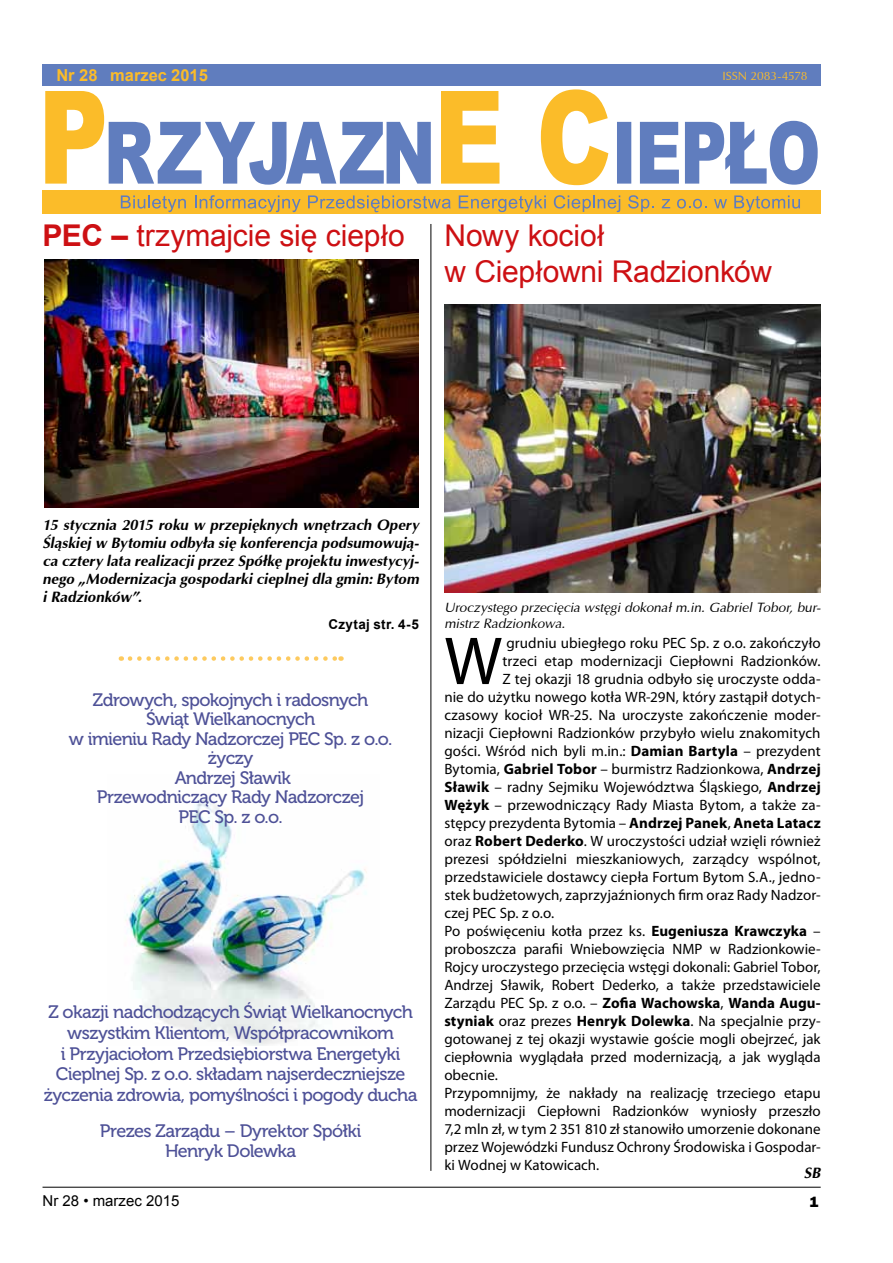
<style>
.page{position:relative;width:893px;height:1263px;background:#fff}
.page>*{position:absolute;margin:0;border:0;box-sizing:border-box;transform-origin:0 0}
.t1{font:68.4px "Myriad Pro";color:#000}
.t2{font:30px/36px "Arial";letter-spacing:-.005em;color:#cd1013}
.t3{font:18px/19.5px "Museo 500";letter-spacing:-.035em;color:#4e5197;text-align:center}
.t4{font:700 16.5px "Arial";color:#fbbc29}
.t5{font:15px "Myriad Pro";letter-spacing:.005em;color:#000}
.t6{font:italic 700 15px/18px "Ottawa";letter-spacing:.005em;color:#000;text-align:justify}
.t7{font:700 15px "Myriad Pro";letter-spacing:.005em;color:#000}
.t8{font:15px "Arial";color:#000}
.t9{font:800 15px "Frankfurt Gothic";color:#000}
.t10{font:italic 13.5px/16.2px "Ottawa";letter-spacing:-.005em;color:#000}
.t11{font:700 13.5px "Arial";letter-spacing:.02em;color:#000}
.t12{font:12px "Ottawa";letter-spacing:-.01em;color:#fbbc29}
.s1{font-weight:700}
.s2{font-weight:400}
</style>
<div class="page">
<hr style="left:43px;top:1187px;width:778px;height:1px;background:#000">
<svg style="left:617px;top:121px;width:201px;height:64px"></svg>
<svg style="left:441px;top:89px;width:167px;height:96px"></svg>
<svg style="left:45px;top:91px;width:386px;height:94px"></svg>
<div style="left:43px;top:64px;width:778px;height:22px;background:#607dbe"></div>
<div style="left:43px;top:191px;width:778px;height:23px;background:#fbbc29"></div>
<svg style="left:121px;top:195px;width:65px;height:17px"></svg>
<svg style="left:195px;top:195px;width:106px;height:17px"></svg>
<svg style="left:308px;top:195px;width:143px;height:17px"></svg>
<svg style="left:459px;top:195px;width:87px;height:17px"></svg>
<svg style="left:554px;top:195px;width:66px;height:17px"></svg>
<svg style="left:628px;top:195px;width:26px;height:17px"></svg>
<svg style="left:662px;top:199px;width:8px;height:9px"></svg>
<svg style="left:677px;top:199px;width:29px;height:10px"></svg>
<svg style="left:714px;top:199px;width:13px;height:9px"></svg>
<svg style="left:734px;top:195px;width:66px;height:17px"></svg>
<img style="left:125px;top:798px;width:242px;height:247px">
<img style="left:444px;top:304px;width:377px;height:288px">
<img style="left:44px;top:259px;width:375px;height:248px">
<svg style="left:130px;top:656px;width:212px;height:5px"></svg>
<hr style="left:431px;top:224px;width:1px;height:947px;background:#000">
<p class="t4" style="left:56px;top:64px;width:153px">Nr 28 marzec 2015</p>
<p class="t12" style="left:722px;top:68px;width:87px">ISSN 2083-4578</p>
<h2 class="t2" style="left:43px;top:218px;width:364px"><span class="s1">PEC –</span> trzymajcie się ciepło</h2>
<h2 class="t2" style="left:444px;top:218px;width:329px">Nowy kocioł<br>w Ciepłowni Radzionków</h2>
<p class="t6" style="left:43px;top:515px;width:378px">15 stycznia 2015 roku w przepięknych wnętrzach Opery Śląskiej w Bytomiu odbyła się konferencja podsumowują&shy;ca cztery lata realizacji przez Spółkę projektu inwestycyj&shy;nego „Modernizacja gospodarki cieplnej dla gmin: Bytom i Radzionków”.</p>
<p class="t11" style="left:329px;top:616px;width:92px">Czytaj str. 4-5</p>
<p class="t3" style="left:69px;top:690px;width:325px">Zdrowych, spokojnych i radosnych<br>Świąt Wielkanocnych<br>w imieniu Rady Nadzorczej PEC Sp. z o.o. życzy<br>Andrzej Sławik<br>Przewodniczący Rady Nadzorczej<br>PEC Sp. z o.o.</p>
<p class="t3" style="left:44px;top:1002px;width:375px;line-height:20.7px">Z okazji nadchodzących Świąt Wielkanocnych wszystkim Klientom, Współpracownikom<br>i Przyjaciołom Przedsiębiorstwa Energetyki Cieplnej Sp. z o.o. składam najserdeczniejsze życzenia zdrowia, pomyślności i pogody ducha</p>
<p class="t3" style="left:100px;top:1120px;width:263px;line-height:20.7px">Prezes Zarządu – Dyrektor Spółki<br>Henryk Dolewka</p>
<p class="t10" style="left:444px;top:599px;width:378px">Uroczystego przecięcia wstęgi dokonał m.in. Gabriel Tobor, bur&shy;mistrz Radzionkowa.</p>
<h1 class="t1" style="left:444px;top:619px;width:59px">W</h1>
<p class="t5" style="left:506px;top:634px;width:316px">grudniu ubiegłego roku PEC Sp. z o.o. zakończyło</p>
<p class="t5" style="left:503px;top:652px;width:320px">trzeci etap modernizacji Ciepłowni Radzionków.</p>
<p class="t5" style="left:503px;top:670px;width:320px">Z tej okazji 18 grudnia odbyło się uroczyste odda-</p>
<p class="t5" style="left:444px;top:688px;width:378px">nie do użytku nowego kotła WR-29N, który zastąpił dotych-</p>
<p class="t5" style="left:444px;top:706px;width:378px">czasowy kocioł WR-25. Na uroczyste zakończenie moder-</p>
<p class="t5" style="left:444px;top:724px;width:378px">nizacji Ciepłowni Radzionków przybyło wielu znakomitych</p>
<p class="t5" style="left:444px;top:742px;width:378px">gości. Wśród nich byli m.in.: <span class="s1">Damian Bartyla</span> – prezydent</p>
<p class="t5" style="left:444px;top:760px;width:378px">Bytomia, <span class="s1">Gabriel Tobor</span> – burmistrz Radzionkowa, <span class="s1">Andrzej</span></p>
<p class="t5" style="left:444px;top:778px;width:378px"><span class="s1">Sławik</span> – radny Sejmiku Województwa Śląskiego, <span class="s1">Andrzej</span></p>
<p class="t5" style="left:444px;top:796px;width:378px"><span class="s1">Wężyk</span> – przewodniczący Rady Miasta Bytom, a także za-</p>
<p class="t5" style="left:444px;top:814px;width:378px">stępcy prezydenta Bytomia – <span class="s1">Andrzej Panek</span>, <span class="s1">Aneta Latacz</span></p>
<p class="t5" style="left:444px;top:832px;width:378px">oraz <span class="s1">Robert Dederko</span>. W uroczystości udział wzięli również</p>
<p class="t5" style="left:444px;top:850px;width:378px">prezesi spółdzielni mieszkaniowych, zarządcy wspólnot,</p>
<p class="t5" style="left:444px;top:868px;width:378px">przedstawiciele dostawcy ciepła Fortum Bytom S.A., jedno-</p>
<p class="t5" style="left:444px;top:886px;width:378px">stek budżetowych, zaprzyjaźnionych firm oraz Rady Nadzor-</p>
<p class="t5" style="left:444px;top:904px;width:111px">czej PEC Sp. z o.o.</p>
<p class="t5" style="left:444px;top:922px;width:378px">Po poświęceniu kotła przez ks. <span class="s1">Eugeniusza Krawczyka</span> –</p>
<p class="t5" style="left:444px;top:940px;width:378px">proboszcza parafii Wniebowzięcia NMP w Radzionkowie-</p>
<p class="t5" style="left:444px;top:958px;width:378px">Rojcy uroczystego przecięcia wstęgi dokonali: Gabriel Tobor,</p>
<p class="t5" style="left:444px;top:976px;width:378px">Andrzej Sławik, Robert Dederko, a także przedstawiciele</p>
<p class="t7" style="left:444px;top:993px;width:378px"><span class="s2">Zarządu PEC Sp. z o.o. –</span> Zofia Wachowska<span class="s2">,</span> Wanda Augu-</p>
<p class="t5" style="left:444px;top:1012px;width:378px"><span class="s1">styniak</span> oraz prezes <span class="s1">Henryk Dolewka</span>. Na specjalnie przy-</p>
<p class="t5" style="left:444px;top:1030px;width:378px">gotowanej z tej okazji wystawie goście mogli obejrzeć, jak</p>
<p class="t5" style="left:444px;top:1048px;width:378px">ciepłownia wyglądała przed modernizacją, a jak wygląda</p>
<p class="t5" style="left:444px;top:1066px;width:55px">obecnie.</p>
<p class="t5" style="left:444px;top:1084px;width:378px">Przypomnijmy, że nakłady na realizację trzeciego etapu</p>
<p class="t5" style="left:444px;top:1102px;width:378px">modernizacji Ciepłowni Radzionków wyniosły przeszło</p>
<p class="t5" style="left:444px;top:1120px;width:378px">7,2 mln zł, w tym 2 351 810 zł stanowiło umorzenie dokonane</p>
<p class="t5" style="left:444px;top:1138px;width:378px">przez Wojewódzki Fundusz Ochrony Środowiska i Gospodar-</p>
<p class="t5" style="left:444px;top:1156px;width:157px">ki Wodnej w Katowicach.</p>
<p class="t6" style="left:804px;top:1164px;width:18px">SB</p>
<p class="t8" style="left:43px;top:1191px;width:138px">Nr 28 • marzec 2015</p>
<p class="t9" style="left:810px;top:1193px;width:10px">1</p>
</div>
